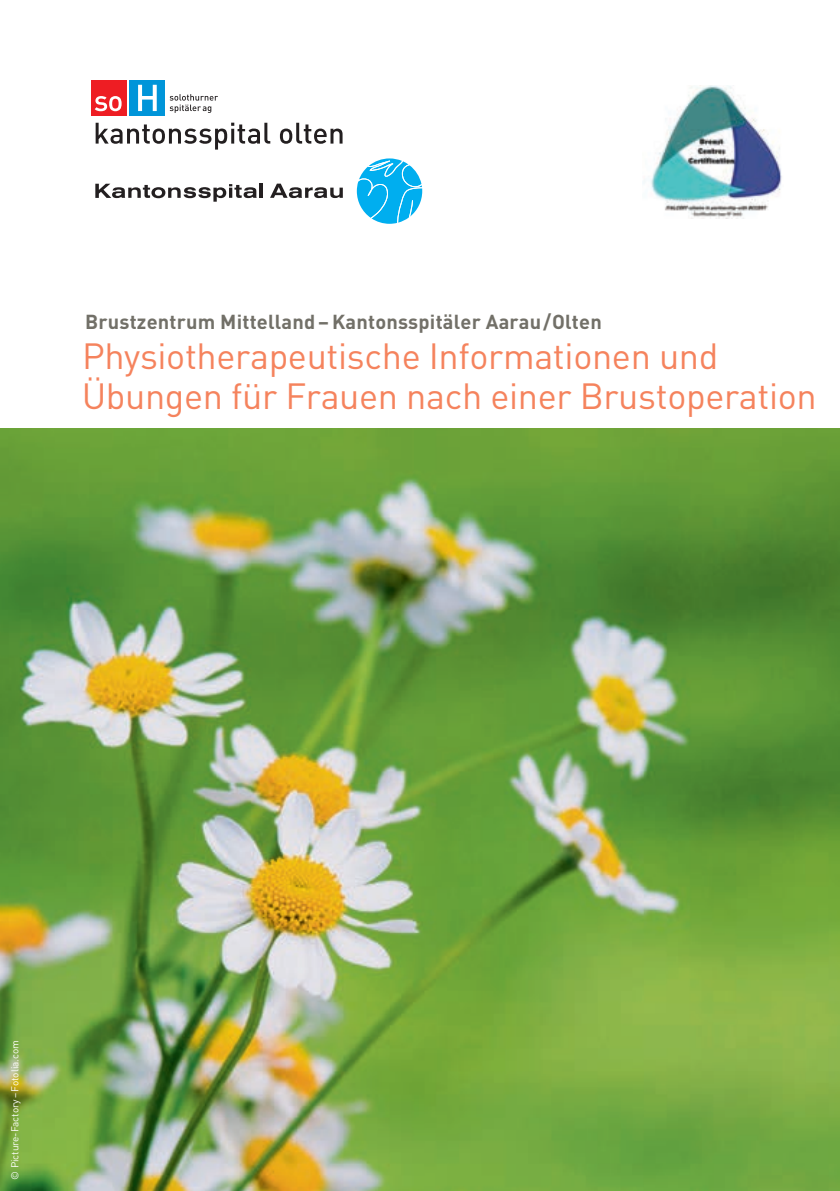
<style>
.page{position:relative;width:840px;height:1191px;background:#fff}
.page>*{position:absolute;margin:0;border:0;box-sizing:border-box;transform-origin:0 0}
.t1{font:36px/40px "DIN";letter-spacing:-.01em;color:#f5835d}
.t2{font:700 20px "DIN";letter-spacing:.01em;color:#727068}
.t3{font:10px "DIN";color:#fff}
</style>
<div class="page">
<img style="left:0;top:428px;width:839px;height:763px">
<div style="left:130px;top:80px;width:35px;height:36px;background:#0095d9"></div>
<svg style="left:138px;top:85px;width:19px;height:26px"></svg>
<div style="left:91px;top:80px;width:35px;height:36px;background:#ee1d23"></div>
<svg style="left:95px;top:96px;width:26px;height:15px"></svg>
<svg style="left:169px;top:94px;width:49px;height:19px"></svg>
<svg style="left:96px;top:123px;width:174px;height:27px"></svg>
<svg style="left:280px;top:123px;width:62px;height:21px"></svg>
<svg style="left:95px;top:184px;width:162px;height:18px"></svg>
<hr style="left:259px;top:184px;width:4px;height:14px;background:#231f20">
<svg style="left:270px;top:184px;width:72px;height:14px"></svg>
<svg style="left:356px;top:158px;width:66px;height:66px"></svg>
<img style="left:643px;top:85px;width:139px;height:133px">
<p class="t2" style="left:85px;top:309px;width:518px">Brustzentrum Mittelland – Kantonsspitäler Aarau/Olten</p>
<p class="t1" style="left:82px;top:335px;width:736px">Physiotherapeutische Informationen und<br>Übungen für Frauen nach einer Brustoperation</p>
<p class="t3" style="left:9px;top:1179px;width:141px;rotate:-90deg">© Picture-Factory – Fotolia.com</p>
</div>
